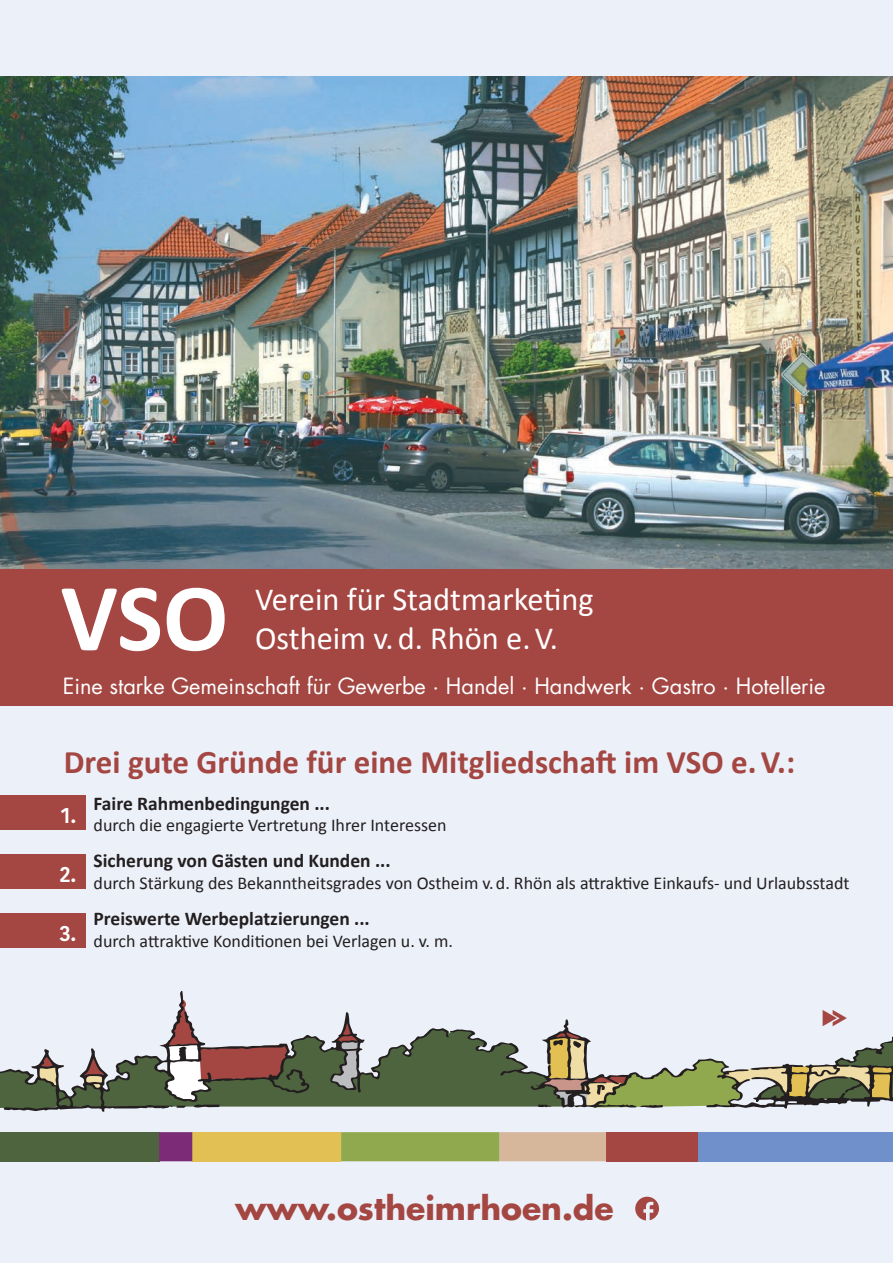
<style>
.page{position:relative;width:893px;height:1263px;background:#ecf0f8}
.page>*{position:absolute;margin:0;border:0;box-sizing:border-box;transform-origin:0 0}
.t1{font:700 96.9px "Calibri";color:#fff}
.t2{font:700 33px "Calibri";color:#a44642}
.t3{font:32.4px "Calibri";color:#fff}
.t4{font:700 31.5px "Futura Std";color:#a44642}
.t5{font:500 22.5px "Kohinoor Devanagari";color:#fff}
.t6{font:21.75px "Futura Std";color:#fff}
.t7{font:700 19.5px "Calibri";color:#231f20}
.t8{font:18px "Calibri";color:#231f20}
</style>
<div class="page">
<img style="left:0;top:77px;width:893px;height:492px">
<svg style="left:0;top:991px;width:787px;height:121px"></svg>
<div style="left:698px;top:1132px;width:195px;height:29px;background:#6f90ca"></div>
<div style="left:192px;top:1132px;width:149px;height:29px;background:#e2c053"></div>
<div style="left:0;top:1132px;width:159px;height:29px;background:#4e643e"></div>
<div style="left:606px;top:1132px;width:92px;height:29px;background:#a44642"></div>
<svg style="left:159px;top:1132px;width:33px;height:29px"></svg>
<svg style="left:341px;top:1132px;width:265px;height:29px;background:#adaf6e"></svg>
<svg style="left:635px;top:1197px;width:24px;height:23px"></svg>
<div style="left:0;top:570px;width:893px;height:136px;background:#a44642"></div>
<div style="left:0;top:795px;width:85px;height:34px;background:#a44642"></div>
<div style="left:0;top:855px;width:85px;height:34px;background:#a44642"></div>
<div style="left:0;top:913px;width:85px;height:34px;background:#a44642"></div>
<svg style="left:541px;top:1005px;width:352px;height:103px"></svg>
<h1 class="t1" style="left:61px;top:558px;width:169px">VSO</h1>
<h3 class="t3" style="left:255px;top:579px;width:340px">Verein für Stadtmarketing</h3>
<h3 class="t3" style="left:255px;top:618px;width:304px">Ostheim v.d. Rhön e.V.</h3>
<p class="t6" style="left:63px;top:672px;width:764px">Eine starke Gemeinschaft für Gewerbe · Handel · Handwerk · Gastro · Hotellerie</p>
<h2 class="t2" style="left:64px;top:742px;width:733px">Drei gute Gründe für eine Mitgliedschaft im VSO e.V.:</h2>
<p class="t7" style="left:94px;top:791px;width:238px">Faire Rahmenbedingungen ...</p>
<p class="t8" style="left:94px;top:814px;width:354px">durch die engagierte Vertretung Ihrer Interessen</p>
<p class="t7" style="left:94px;top:849px;width:299px">Sicherung von Gästen und Kunden ...</p>
<p class="t8" style="left:94px;top:872px;width:757px">durch Stärkung des Bekanntheitsgrades von Ostheim v.d. Rhön als attraktive Einkaufs- und Urlaubsstadt</p>
<p class="t7" style="left:94px;top:906px;width:278px">Preiswerte Werbeplatzierungen ...</p>
<p class="t8" style="left:94px;top:929px;width:361px">durch attraktive Konditionen bei Verlagen u. v. m.</p>
<p class="t5" style="left:61px;top:802px;width:17px">1.</p>
<p class="t5" style="left:59px;top:861px;width:19px">2.</p>
<p class="t5" style="left:59px;top:920px;width:19px">3.</p>
<h3 class="t4" style="left:235px;top:1188px;width:380px">www.ostheimrhoen.de</h3>
</div>
